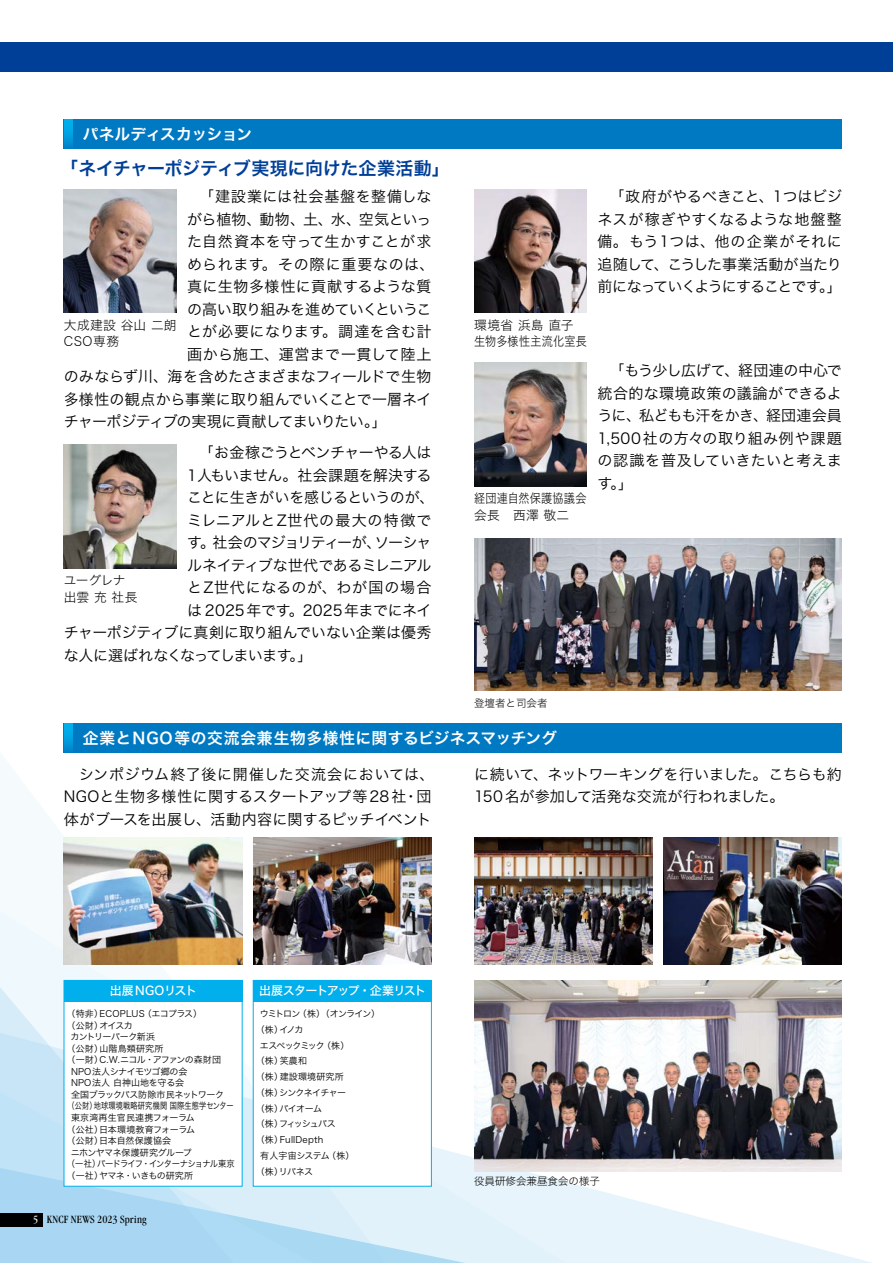
<style>
.page{position:relative;width:893px;height:1263px;background:#fff}
.page>*{position:absolute;margin:0;border:0;box-sizing:border-box;transform-origin:0 0}
.t1{font:18px "Hira Kaku Std W6";letter-spacing:-.02em;color:#003f98}
.t2{font:15.75px "Hira Kaku Std W6";letter-spacing:.035em;color:#fff}
.t3{font:15.75px "Hira Kaku Std W6";letter-spacing:-.035em;color:#fff}
.t4{font:15px/22.5px "Hira Kaku Std W3";color:#000;text-align:justify}
.t5{font:15px/22.5px "Hira Kaku Std W3";letter-spacing:.02em;color:#000}
.t6{font:15px "Hira Kaku Std W3";letter-spacing:-.025em;color:#000}
.t7{font:15px "Hira Kaku Std W3";letter-spacing:-.04em;color:#000}
.t8{font:15px "Hira Kaku Std W3";letter-spacing:-.035em;color:#000}
.t9{font:15px "Hira Kaku Std W3";letter-spacing:.055em;color:#000}
.t10{font:15px "Hira Kaku Std W3";letter-spacing:-.05em;color:#000}
.t11{font:15px "Hira Kaku Std W3";letter-spacing:-.075em;color:#000}
.t12{font:15px "Hira Kaku Std W3";letter-spacing:-.02em;color:#000}
.t13{font:15px "Hira Kaku Std W3";letter-spacing:-.045em;color:#000}
.t14{font:15px "Hira Kaku Std W3";letter-spacing:.03em;color:#000}
.t15{font:15px "Hira Kaku Std W3";letter-spacing:.045em;color:#000}
.t16{font:15px "Hira Kaku Std W3";letter-spacing:.025em;color:#000}
.t17{font:15px "Hira Kaku Std W3";letter-spacing:.035em;color:#000}
.t18{font:15px "Hira Kaku Std W3";letter-spacing:.04em;color:#000}
.t19{font:12.75px/16.5px "Hira Kaku Std W2";letter-spacing:.02em;color:#000}
.t20{font:12.75px/16.5px "Hira Kaku Std W2";letter-spacing:.02em;color:#000;scale:.87 1}
.t21{font:12.75px/16.5px "Hira Kaku Std W2";letter-spacing:-.02em;color:#000}
.t22{font:12px "Hira Kaku Std W5";letter-spacing:-.06em;color:#fff}
.t23{font:12px "Hira Kaku Std W5";color:#fff}
.t24{font:condensed 11.55px "Garamond";letter-spacing:.015em;color:#000}
.t25{font:10.5px "Hira Kaku Std W2";color:#000}
.t26{font:9px "Hira Kaku Std W3";letter-spacing:-.035em;color:#000}
.t27{font:9px "Hira Kaku Std W3";letter-spacing:.02em;color:#000}
.t28{font:9px "Hira Kaku Std W3";letter-spacing:-.06em;color:#000}
.t29{font:9px "Hira Kaku Std W3";letter-spacing:.02em;color:#000;scale:.8 1}
.t30{font:9px "Hira Kaku Std W3";letter-spacing:-.085em;color:#000;scale:.92 1}
.t31{font:9px "Hira Kaku Std W3";letter-spacing:-.055em;color:#000}
.t32{font:9px "Hira Kaku Std W3";letter-spacing:-.1em;color:#000}
.t33{font:9px "Hira Kaku Std W3";letter-spacing:-.01em;color:#000}
.t34{font:9px "Hira Kaku Std W3";letter-spacing:.005em;color:#000}
.t35{font:9px "Hira Kaku Std W3";letter-spacing:-.12em;color:#000}
.t36{font:9px "Hira Kaku Std W3";letter-spacing:-.085em;color:#000}
.t37{font:9px "Hira Kaku Std W3";letter-spacing:-.115em;color:#000}
.s1{color:#fff}
</style>
<div class="page">
<svg style="left:673px;top:1171px;width:199px;height:92px"></svg>
<svg style="left:573px;top:1171px;width:100px;height:92px;fill:#e7f4fb"></svg>
<svg style="left:351px;top:1147px;width:222px;height:116px;background:#e0f1fa"></svg>
<svg style="left:0;top:837px;width:351px;height:426px"></svg>
<div style="left:64px;top:119px;width:778px;height:30px;background:#0079c3"></div>
<svg style="left:64px;top:119px;width:8px;height:27px"></svg>
<div style="left:64px;top:723px;width:778px;height:30px;background:#0079c3"></div>
<svg style="left:64px;top:723px;width:8px;height:27px"></svg>
<img style="left:474px;top:980px;width:368px;height:191px">
<div style="left:0;top:1213px;width:43px;height:13px;background:#000"></div>
<div style="left:0;top:43px;width:893px;height:29px;background:#003f98"></div>
<img style="left:64px;top:445px;width:112px;height:123px">
<img style="left:474px;top:189px;width:113px;height:124px">
<img style="left:474px;top:363px;width:113px;height:123px">
<img style="left:474px;top:538px;width:368px;height:153px">
<img style="left:253px;top:837px;width:179px;height:128px">
<img style="left:64px;top:837px;width:178px;height:128px">
<img style="left:663px;top:837px;width:179px;height:128px">
<img style="left:474px;top:837px;width:179px;height:128px">
<div style="left:64px;top:980px;width:178px;height:206px;background:#fff"></div>
<div style="left:64px;top:980px;width:178px;height:21px;background:#00afec"></div>
<div style="left:253px;top:980px;width:179px;height:206px;background:#fff;border:1px solid #00afec"></div>
<div style="left:253px;top:980px;width:179px;height:21px;background:#00afec"></div>
<img style="left:64px;top:189px;width:112px;height:124px">
<p class="t3" style="left:83px;top:122px;width:171px">パネルディスカッション</p>
<p class="t1" style="left:60px;top:155px;width:391px">「ネイチャーポジティブ実現に向けた企業活動」</p>
<p class="t18" style="left:199px;top:185px;width:234px">「建設業には社会基盤を整備しな</p>
<p class="t12" style="left:187px;top:208px;width:246px">がら植物、動物、土、水、空気といっ</p>
<p class="t14" style="left:187px;top:230px;width:246px">た自然資本を守って生かすことが求</p>
<p class="t15" style="left:187px;top:253px;width:249px">められます。その際に重要なのは、</p>
<p class="t16" style="left:187px;top:275px;width:246px">真に生物多様性に貢献するような質</p>
<p class="t7" style="left:187px;top:298px;width:246px">の高い取り組みを進めていくというこ</p>
<p class="t17" style="left:187px;top:320px;width:246px">とが必要になります。調達を含む計</p>
<p class="t5" style="left:187px;top:343px;width:246px">画から施工、運営まで一貫して陸上</p>
<p class="t6" style="left:64px;top:365px;width:369px">のみならず川、海を含めたさまざまなフィールドで生物</p>
<p class="t4" style="left:64px;top:388px;width:369px">多様性の観点から事業に取り組んでいくことで一層ネイ</p>
<p class="t10" style="left:64px;top:410px;width:325px">チャーポジティブの実現に貢献してまいりたい。」</p>
<p class="t19" style="left:64px;top:316px;width:114px">大成建設 谷山 二朗<br>CSO専務</p>
<p class="t8" style="left:199px;top:441px;width:234px">「お金稼ごうとベンチャーやる人は</p>
<p class="t6" style="left:187px;top:464px;width:246px">1人もいません。社会課題を解決する</p>
<p class="t8" style="left:187px;top:486px;width:249px">ことに生きがいを感じるというのが、</p>
<p class="t9" style="left:187px;top:509px;width:246px">ミレニアルとZ世代の最大の特徴で</p>
<p class="t11" style="left:187px;top:531px;width:246px">す。社会のマジョリティーが、ソーシャ</p>
<p class="t13" style="left:187px;top:554px;width:246px">ルネイティブな世代であるミレニアル</p>
<p class="t9" style="left:187px;top:576px;width:246px">とZ世代になるのが、わが国の場合</p>
<p class="t4" style="left:187px;top:598px;width:246px">は 2025年です。2025年までにネイ</p>
<p class="t4" style="left:64px;top:621px;width:369px">チャーポジティブに真剣に取り組んでいない企業は優秀</p>
<p class="t7" style="left:64px;top:644px;width:250px">な人に選ばれなくなってしまいます。」</p>
<p class="t21" style="left:64px;top:572px;width:75px">ユーグレナ出雲 充 社長</p>
<p class="t19" style="left:474px;top:316px;width:114px">環境省 浜島 直子生物多様性主流化室長</p>
<p class="t20" style="left:474px;top:490px;width:131px">経団連自然保護協議会会長　西澤 敬二</p>
<p class="t4" style="left:597px;top:185px;width:246px;text-indent:12px">「政府がやるべきこと、1つはビジネスが稼ぎやすくなるような地盤整備。もう1つは、他の企業がそれに追随して、こうした事業活動が当たり前になっていくようにすることです。」</p>
<p class="t4" style="left:597px;top:359px;width:246px;text-indent:12px">「もう少し広げて、経団連の中心で統合的な環境政策の議論ができるように、私どもも汗をかき、経団連会員1,500社の方々の取り組み例や課題の認識を普及していきたいと考えます。」</p>
<p class="t25" style="left:474px;top:695px;width:75px">登壇者と司会者</p>
<p class="t2" style="left:83px;top:726px;width:476px">企業とNGO等の交流会兼生物多様性に関するビジネスマッチング</p>
<p class="t5" style="left:64px;top:763px;width:372px;text-indent:15px">シンポジウム終了後に開催した交流会においては、<br>NGOと生物多様性に関するスタートアップ等28社・団体がブースを出展し、活動内容に関するピッチイベント</p>
<p class="t4" style="left:474px;top:763px;width:369px">に続いて、ネットワーキングを行いました。こちらも約<br>150名が参加して活発な交流が行われました。</p>
<p class="t23" style="left:110px;top:982px;width:89px">出展NGOリスト</p>
<p class="t27" style="left:67px;top:1007px;width:137px">（特非）ECOPLUS（エコプラス）</p>
<p class="t26" style="left:67px;top:1018px;width:68px">（公財）オイスカ</p>
<p class="t28" style="left:71px;top:1030px;width:86px">カントリーパーク新浜</p>
<p class="t27" style="left:67px;top:1041px;width:98px">（公財）山階鳥類研究所</p>
<p class="t28" style="left:67px;top:1053px;width:156px">（一財）C.W.ニコル・アファンの森財団</p>
<p class="t33" style="left:71px;top:1064px;width:118px">NPO法人シナイモツゴ郷の会</p>
<p class="t34" style="left:71px;top:1076px;width:115px">NPO法人 白神山地を守る会</p>
<p class="t26" style="left:71px;top:1088px;width:155px">全国ブラックバス防除市民ネットワーク</p>
<p class="t29" style="left:67px;top:1099px;width:209px">（公財）地球環境戦略研究機関 国際生態学センター</p>
<p class="t27" style="left:71px;top:1111px;width:125px">東京湾再生官民連携フォーラム</p>
<p class="t26" style="left:67px;top:1122px;width:130px">（公社）日本環境教育フォーラム</p>
<p class="t27" style="left:67px;top:1134px;width:106px">（公財）日本自然保護協会</p>
<p class="t26" style="left:71px;top:1145px;width:122px">ニホンヤマネ保護研究グループ</p>
<p class="t30" style="left:67px;top:1157px;width:184px">（一社）バードライフ・インターナショナル東京</p>
<p class="t31" style="left:67px;top:1168px;width:128px">（一社）ヤマネ・いきもの研究所</p>
<p class="t24" style="left:33px;top:1213px;width:115px"><span class="s1">5</span> KNCF NEWS 2023 Spring</p>
<p class="t22" style="left:259px;top:982px;width:169px">出展スタートアップ・企業リスト</p>
<p class="t32" style="left:260px;top:1007px;width:122px">ウミトロン（株）（オンライン）</p>
<p class="t26" style="left:256px;top:1022px;width:49px">（株）イノカ</p>
<p class="t35" style="left:260px;top:1038px;width:91px">エスペックミック（株）</p>
<p class="t26" style="left:256px;top:1054px;width:53px">（株）笑農和</p>
<p class="t27" style="left:256px;top:1070px;width:90px">（株）建設環境研究所</p>
<p class="t36" style="left:256px;top:1085px;width:92px">（株）シンクネイチャー</p>
<p class="t26" style="left:256px;top:1101px;width:68px">（株）バイオーム</p>
<p class="t37" style="left:256px;top:1117px;width:81px">（株）フィッシュパス</p>
<p class="t27" style="left:256px;top:1133px;width:69px">（株）FullDepth</p>
<p class="t26" style="left:260px;top:1148px;width:96px">有人宇宙システム（株）</p>
<p class="t26" style="left:256px;top:1164px;width:59px">（株）リバネス</p>
<p class="t25" style="left:474px;top:1173px;width:127px">役員研修会兼昼食会の様子</p>
</div>
